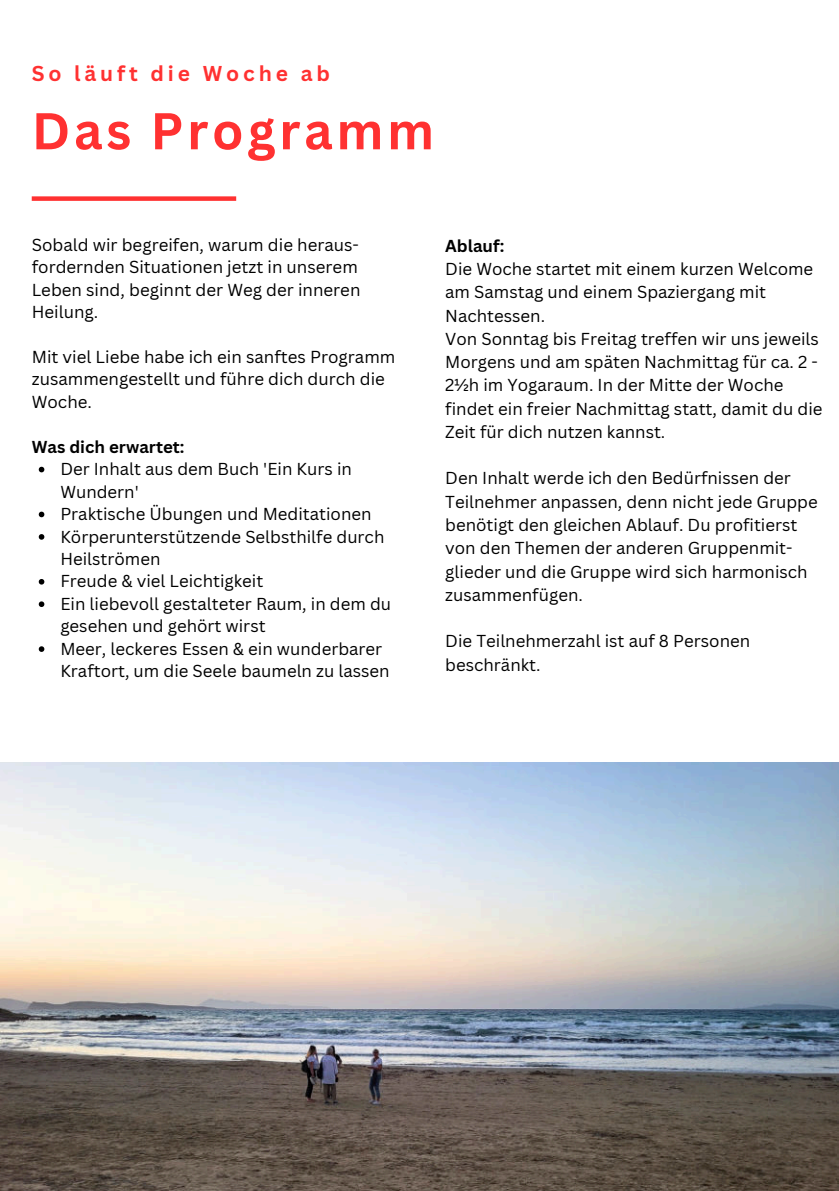
<style>
.page{position:relative;width:839px;height:1191px;background:#fff}
.page>*{position:absolute;margin:0;border:0;box-sizing:border-box;transform-origin:0 0}
.t1{font:700 50.6px "Canva Sans";letter-spacing:.07em;color:#ff3131}
.t2{font:700 21px "Canva Sans";letter-spacing:.185em;color:#ff3131}
.t3{font:17px/22.4px "Canva Sans";color:#000}
.t4{font:16.8px/23.2px "Canva Sans";color:#000}
.t5{font:700 16.8px "Canva Sans";color:#000}
</style>
<div class="page">
<img style="left:0;top:762px;width:838px;height:428px">
<div style="left:32px;top:196px;width:204px;height:5px;background:#ff3131"></div>
<svg style="left:39px;top:467px;width:5px;height:5px"></svg>
<svg style="left:39px;top:512px;width:5px;height:5px"></svg>
<svg style="left:39px;top:534px;width:5px;height:6px"></svg>
<svg style="left:39px;top:579px;width:5px;height:6px"></svg>
<svg style="left:39px;top:601px;width:5px;height:6px"></svg>
<svg style="left:39px;top:646px;width:5px;height:6px"></svg>
<p class="t2" style="left:32px;top:61px;width:300px">So läuft die Woche ab</p>
<h1 class="t1" style="left:32px;top:101px;width:404px">Das Programm</h1>
<p class="t3" style="left:32px;top:233px;width:330px">Sobald wir begreifen, warum die heraus&shy;fordernden Situationen jetzt in unserem<br>Leben sind, beginnt der Weg der inneren<br>Heilung.</p>
<p class="t3" style="left:32px;top:346px;width:365px">Mit viel Liebe habe ich ein sanftes Programm zusammengestellt und führe dich durch die<br>Woche.</p>
<p class="t5" style="left:32px;top:437px;width:154px">Was dich erwartet:</p>
<p class="t4" style="left:60px;top:458px;width:332px;line-height:22.4px">Der Inhalt aus dem Buch 'Ein Kurs in<br>Wundern'<br>Praktische Übungen und Meditationen<br>Körperunterstützende Selbsthilfe durch<br>Heilströmen<br>Freude &amp; viel Leichtigkeit<br>Ein liebevoll gestalteter Raum, in dem du gesehen und gehört wirst<br>Meer, leckeres Essen &amp; ein wunderbarer<br>Kraftort, um die Seele baumeln zu lassen</p>
<p class="t5" style="left:445px;top:236px;width:61px">Ablauf:</p>
<p class="t4" style="left:445px;top:258px;width:379px">Die Woche startet mit einem kurzen Welcome am Samstag und einem Spaziergang mit Nachtessen.<br>Von Sonntag bis Freitag treffen wir uns jeweils Morgens und am späten Nachmittag für ca. 2 - 2½h im Yogaraum. In der Mitte der Woche findet ein freier Nachmittag statt, damit du die Zeit für dich nutzen kannst.</p>
<p class="t4" style="left:445px;top:467px;width:374px">Den Inhalt werde ich den Bedürfnissen der Teilnehmer anpassen, denn nicht jede Gruppe benötigt den gleichen Ablauf. Du profitierst von den Themen der anderen Gruppenmit&shy;glieder und die Gruppe wird sich harmonisch zusammenfügen.</p>
<p class="t4" style="left:445px;top:630px;width:306px">Die Teilnehmerzahl ist auf 8 Personen beschränkt.</p>
</div>
